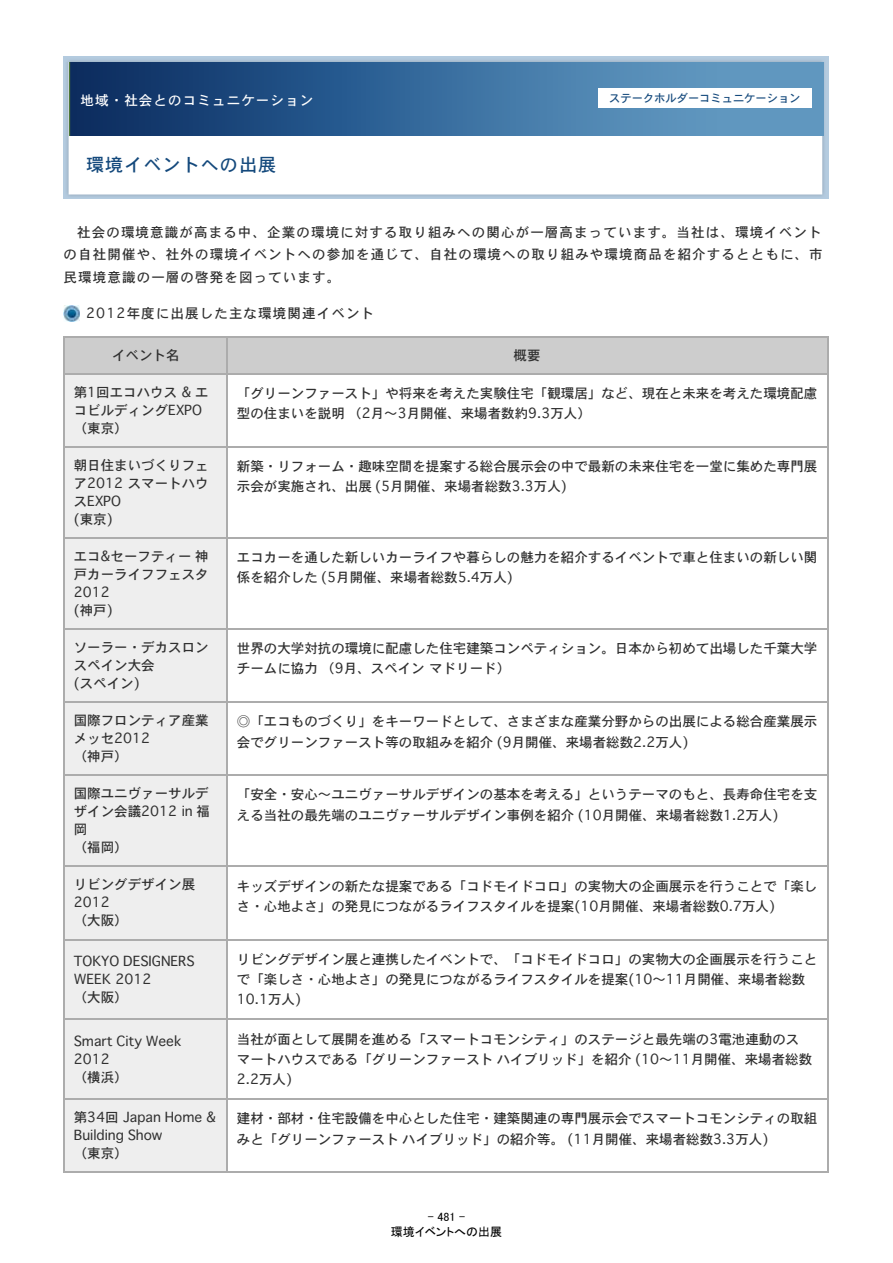
<style>
.page{position:relative;width:893px;height:1263px;background:#fff}
.page>*{position:absolute;margin:0;border:0;box-sizing:border-box;transform-origin:0 0}
.t1{font:18px "Osaka";letter-spacing:.06em;color:#14497c}
.t2{font:13.5px/18px "Osaka";color:#303030}
.t3{font:13.5px "Osaka";letter-spacing:.085em;color:#303030}
.t4{font:13.5px "Osaka";letter-spacing:.085em;color:#fff}
.t5{font:12px "MSP Gothic";color:#000}
.t6{font:11.25px "Osaka";color:#14497c}
</style>
<div class="page">
<img style="left:64px;top:57px;width:765px;height:6px">
<img style="left:64px;top:63px;width:765px;height:136px">
<img style="left:64px;top:306px;width:15px;height:15px">
<div style="left:64px;top:336px;width:163px;height:37px;background:#cdcdcd"></div>
<div style="left:227px;top:336px;width:600px;height:37px;background:#cdcdcd"></div>
<div style="left:64px;top:373px;width:163px;height:73px;background:#eee"></div>
<div style="left:64px;top:446px;width:163px;height:91px;background:#eee"></div>
<div style="left:64px;top:537px;width:163px;height:91px;background:#eee"></div>
<div style="left:64px;top:628px;width:163px;height:74px;background:#eee"></div>
<div style="left:64px;top:702px;width:163px;height:73px;background:#eee"></div>
<div style="left:64px;top:775px;width:163px;height:91px;background:#eee"></div>
<div style="left:64px;top:866px;width:163px;height:73px;background:#eee"></div>
<div style="left:64px;top:939px;width:163px;height:80px;background:#eee"></div>
<div style="left:64px;top:1019px;width:163px;height:80px;background:#eee"></div>
<div style="left:64px;top:1099px;width:163px;height:73px;background:#eee"></div>
<hr style="left:64px;top:336px;width:164px;height:1px;background:#acacac">
<hr style="left:64px;top:336px;width:1px;height:38px;background:#acacac">
<hr style="left:227px;top:336px;width:602px;height:1px;background:#acacac">
<hr style="left:64px;top:373px;width:1px;height:74px;background:#acacac">
<hr style="left:64px;top:446px;width:1px;height:92px;background:#acacac">
<hr style="left:64px;top:537px;width:1px;height:93px;background:#acacac">
<hr style="left:64px;top:628px;width:1px;height:75px;background:#acacac">
<hr style="left:64px;top:702px;width:1px;height:74px;background:#acacac">
<hr style="left:64px;top:775px;width:1px;height:92px;background:#acacac">
<hr style="left:64px;top:866px;width:1px;height:74px;background:#acacac">
<hr style="left:64px;top:939px;width:1px;height:81px;background:#acacac">
<hr style="left:64px;top:1019px;width:1px;height:81px;background:#acacac">
<hr style="left:64px;top:1099px;width:1px;height:74px;background:#acacac">
<hr style="left:227px;top:336px;width:1px;height:38px;background:#acacac">
<hr style="left:827px;top:336px;width:2px;height:38px;background:#acacac">
<hr style="left:64px;top:373px;width:164px;height:1px;background:#acacac">
<hr style="left:227px;top:373px;width:602px;height:1px;background:#acacac">
<hr style="left:227px;top:373px;width:1px;height:74px;background:#acacac">
<hr style="left:827px;top:373px;width:2px;height:74px;background:#acacac">
<hr style="left:64px;top:446px;width:164px;height:1px;background:#acacac">
<hr style="left:227px;top:446px;width:602px;height:1px;background:#acacac">
<hr style="left:227px;top:446px;width:1px;height:92px;background:#acacac">
<hr style="left:827px;top:446px;width:2px;height:92px;background:#acacac">
<hr style="left:64px;top:537px;width:164px;height:1px;background:#acacac">
<hr style="left:227px;top:537px;width:602px;height:1px;background:#acacac">
<hr style="left:227px;top:537px;width:1px;height:93px;background:#acacac">
<hr style="left:827px;top:537px;width:2px;height:93px;background:#acacac">
<hr style="left:64px;top:628px;width:164px;height:2px;background:#acacac">
<hr style="left:227px;top:628px;width:602px;height:2px;background:#acacac">
<hr style="left:227px;top:628px;width:1px;height:75px;background:#acacac">
<hr style="left:827px;top:628px;width:2px;height:75px;background:#acacac">
<hr style="left:64px;top:702px;width:164px;height:1px;background:#acacac">
<hr style="left:227px;top:702px;width:602px;height:1px;background:#acacac">
<hr style="left:227px;top:702px;width:1px;height:74px;background:#acacac">
<hr style="left:827px;top:702px;width:2px;height:74px;background:#acacac">
<hr style="left:64px;top:775px;width:164px;height:1px;background:#acacac">
<hr style="left:227px;top:775px;width:602px;height:1px;background:#acacac">
<hr style="left:227px;top:775px;width:1px;height:92px;background:#acacac">
<hr style="left:827px;top:775px;width:2px;height:92px;background:#acacac">
<hr style="left:64px;top:866px;width:164px;height:1px;background:#acacac">
<hr style="left:227px;top:866px;width:602px;height:1px;background:#acacac">
<hr style="left:227px;top:866px;width:1px;height:74px;background:#acacac">
<hr style="left:827px;top:866px;width:2px;height:74px;background:#acacac">
<hr style="left:64px;top:939px;width:164px;height:1px;background:#acacac">
<hr style="left:227px;top:939px;width:602px;height:1px;background:#acacac">
<hr style="left:227px;top:939px;width:1px;height:81px;background:#acacac">
<hr style="left:827px;top:939px;width:2px;height:81px;background:#acacac">
<hr style="left:64px;top:1019px;width:164px;height:1px;background:#acacac">
<hr style="left:227px;top:1019px;width:602px;height:1px;background:#acacac">
<hr style="left:227px;top:1019px;width:1px;height:81px;background:#acacac">
<hr style="left:827px;top:1019px;width:2px;height:81px;background:#acacac">
<hr style="left:64px;top:1099px;width:164px;height:1px;background:#acacac">
<hr style="left:64px;top:1172px;width:164px;height:1px;background:#acacac">
<hr style="left:227px;top:1099px;width:602px;height:1px;background:#acacac">
<hr style="left:227px;top:1172px;width:602px;height:1px;background:#acacac">
<hr style="left:227px;top:1099px;width:1px;height:74px;background:#acacac">
<hr style="left:827px;top:1099px;width:2px;height:74px;background:#acacac">
<div style="left:69px;top:63px;width:754px;height:73px;background:linear-gradient(to right,#072d65,#6ba7cf)"></div>
<div style="left:598px;top:88px;width:214px;height:20px;background:#fff"></div>
<p class="t4" style="left:81px;top:92px;width:234px">地域・社会とのコミュニケーション</p>
<p class="t6" style="left:609px;top:91px;width:193px">ステークホルダーコミュニケーション</p>
<h1 class="t1" style="left:86px;top:153px;width:192px">環境イベントへの出展</h1>
<p class="t2" style="left:64px;top:220px;width:761px;line-height:22.5px;text-align:justify;text-indent:13px">社会の環境意識が高まる中、企業の環境に対する取り組みへの関心が一層高まっています。当社は、環境イベントの自社開催や、社外の環境イベントへの参加を通じて、自社の環境への取り組みや環境商品を紹介するとともに、市民環境意識の一層の啓発を図っています。</p>
<p class="t3" style="left:86px;top:304px;width:289px">2012年度に出展した主な環境関連イベント</p>
<p class="t2" style="left:112px;top:345px;width:69px">イベント名</p>
<p class="t2" style="left:514px;top:345px;width:28px">概要</p>
<p class="t2" style="left:74px;top:382px;width:136px">第1回エコハウス &amp; エコビルディングEXPO（東京）</p>
<p class="t2" style="left:237px;top:382px;width:582px;line-height:20.2px">「グリーンファースト」や将来を考えた実験住宅「観環居」など、現在と未来を考えた環境配慮型の住まいを説明 （2月～3月開催、来場者数約9.3万人）</p>
<p class="t2" style="left:74px;top:456px;width:136px">朝日住まいづくりフェア2012 スマートハウスEXPO<br>(東京)</p>
<p class="t2" style="left:237px;top:456px;width:582px;line-height:20.2px">新築・リフォーム・趣味空間を提案する総合展示会の中で最新の未来住宅を一堂に集めた専門展示会が実施され、出展 (5月開催、来場者総数3.3万人)</p>
<p class="t2" style="left:74px;top:547px;width:136px">エコ&amp;セーフティー 神戸カーライフフェスタ<br>2012<br>(神戸)</p>
<p class="t2" style="left:237px;top:547px;width:582px;line-height:20.2px">エコカーを通した新しいカーライフや暮らしの魅力を紹介するイベントで車と住まいの新しい関係を紹介した (5月開催、来場者総数5.4万人)</p>
<p class="t2" style="left:74px;top:638px;width:136px">ソーラー・デカスロンスペイン大会<br>(スペイン)</p>
<p class="t2" style="left:237px;top:638px;width:582px;line-height:20.2px">世界の大学対抗の環境に配慮した住宅建築コンペティション。日本から初めて出場した千葉大学チームに協力 （9月、スペイン マドリード）</p>
<p class="t2" style="left:74px;top:711px;width:136px">国際フロンティア産業メッセ2012<br>（神戸）</p>
<p class="t2" style="left:237px;top:711px;width:582px;line-height:20.2px">◎「エコものづくり」をキーワードとして、さまざまな産業分野からの出展による総合産業展示会でグリーンファースト等の取組みを紹介 (9月開催、来場者総数2.2万人)</p>
<p class="t2" style="left:74px;top:784px;width:138px">国際ユニヴァーサルデザイン会議2012 in 福岡<br>（福岡）</p>
<p class="t2" style="left:237px;top:784px;width:582px;line-height:20.2px">「安全・安心～ユニヴァーサルデザインの基本を考える」というテーマのもと、長寿命住宅を支える当社の最先端のユニヴァーサルデザイン事例を紹介 (10月開催、来場者総数1.2万人)</p>
<p class="t2" style="left:74px;top:875px;width:123px">リビングデザイン展<br>2012<br>（大阪）</p>
<p class="t2" style="left:237px;top:875px;width:582px;line-height:20.2px">キッズデザインの新たな提案である「コドモイドコロ」の実物大の企画展示を行うことで「楽しさ・心地よさ」の発見につながるライフスタイルを提案(10月開催、来場者総数0.7万人)</p>
<p class="t2" style="left:74px;top:952px;width:122px">TOKYO DESIGNERS<br>WEEK 2012<br>（大阪）</p>
<p class="t2" style="left:237px;top:948px;width:582px;line-height:20.2px">リビングデザイン展と連携したイベントで、「コドモイドコロ」の実物大の企画展示を行うことで「楽しさ・心地よさ」の発見につながるライフスタイルを提案(10～11月開催、来場者総数<br>10.1万人)</p>
<p class="t2" style="left:74px;top:1031px;width:109px">Smart City Week<br>2012<br>（横浜）</p>
<p class="t2" style="left:237px;top:1028px;width:577px;line-height:20.2px">当社が面として展開を進める「スマートコモンシティ」のステージと最先端の3電池連動のスマートハウスである「グリーンファースト ハイブリッド」を紹介 (10～11月開催、来場者総数<br>2.2万人)</p>
<p class="t2" style="left:74px;top:1108px;width:144px">第34回 Japan Home &amp;<br>Building Show<br>（東京）</p>
<p class="t2" style="left:237px;top:1108px;width:582px;line-height:20.2px">建材・部材・住宅設備を中心とした住宅・建築関連の専門展示会でスマートコモンシティの取組みと「グリーンファースト ハイブリッド」の紹介等。 (11月開催、来場者総数3.3万人)</p>
<p class="t5" style="left:428px;top:1210px;width:39px">- 481 -</p>
<p class="t5" style="left:391px;top:1226px;width:113px">環境イベントへの出展</p>
</div>
